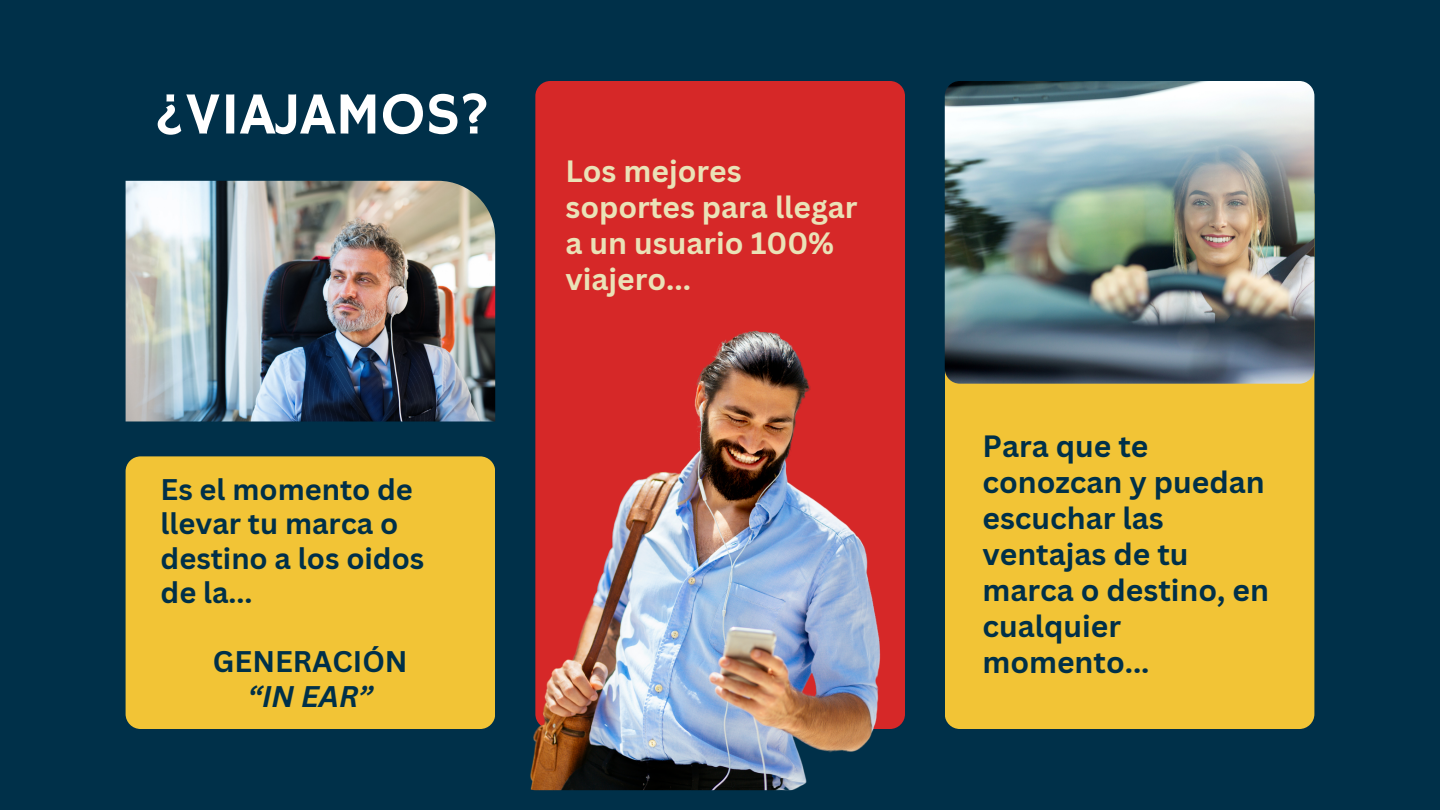
<style>
.page{position:relative;width:1440px;height:810px;background:#003049}
.page>*{position:absolute;margin:0;border:0;box-sizing:border-box;transform-origin:0 0}
.t1{font:60px "Hammersmith One";color:#fff}
.t2{font:700 30px/36px "Canva Sans";color:#003049}
.t3{font:700 30px/36px "Canva Sans";color:#eae2b7}
.t4{font:700 29.1px/34.5px "Canva Sans";color:#003049}
.t5{font:italic 700 29.1px "Canva Sans";color:#003049}
</style>
<div class="page">
<div style="left:126px;top:456px;width:369px;height:273px;background:#f2c436;border-radius:15px"></div>
<div style="left:535px;top:81px;width:370px;height:648px;background:#d62828;border-radius:15px"></div>
<img style="left:126px;top:181px;width:369px;height:240px">
<img style="left:520px;top:315px;width:584px;height:475px;border-radius:15px">
<div style="left:945px;top:181px;width:369px;height:548px;background:#f2c436;border-radius:15px"></div>
<img style="left:945px;top:81px;width:369px;height:303px;border-radius:15px">
<h1 class="t1" style="left:155px;top:80px;width:337px">¿VIAJAMOS?</h1>
<p class="t4" style="left:161px;top:471px;width:265px">Es el momento de llevar tu marca o destino a los oidos de la...</p>
<p class="t4" style="left:213px;top:644px;width:196px">GENERACIÓN</p>
<p class="t5" style="left:248px;top:676px;width:127px">“IN EAR”</p>
<p class="t3" style="left:566px;top:153px;width:294px">Los mejores soportes para llegar a un usuario 100% viajero...</p>
<p class="t2" style="left:982px;top:427px;width:288px">Para que te conozcan y puedan escuchar las ventajas de tu marca o destino, en cualquier momento...</p>
</div>
